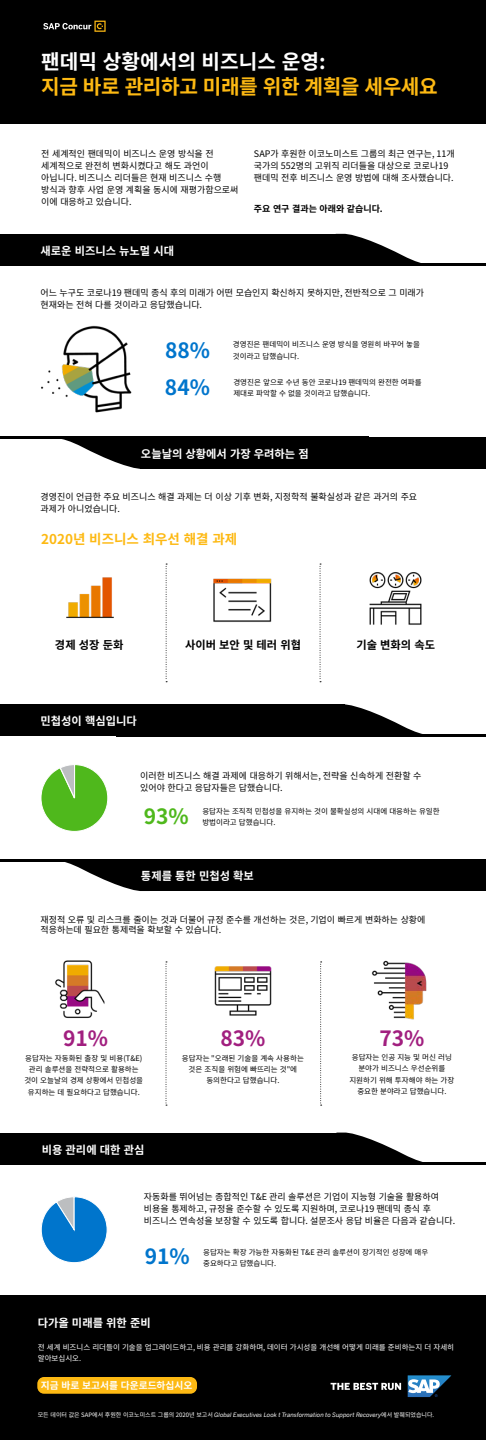
<style>
.page{position:relative;width:486px;height:1440px;background:#fff}
.page>*{position:absolute;margin:0;border:0;box-sizing:border-box;transform-origin:0 0}
.t1{font:700 21px "Noto Sans CJ Kkr";color:#0075cc}
.t2{font:700 21px "Noto Sans CJ Kkr";color:#a11f7f}
.t3{font:700 21px "Noto Sans CJ Kkr";color:#4fb81c}
.t4{font:700 20.25px "Noto Sans CJ Kkr";letter-spacing:-.02em;color:#fdb913}
.t5{font:700 20.25px "Noto Sans CJ Kkr";color:#fff}
.t6{font:700 13.5px "Noto Sans CJ Kkr";color:#fdb913}
.t7{font:700 11.25px "Noto Sans CJ Kkr";color:#fff}
.t8{font:700 11.25px "Noto Sans CJ Kkr";color:#000}
.t9{font:700 9.75px "Noto Sans CJ Kkr";color:#fff}
.t10{font:9px/12px "Noto Sans CJ Kkr";color:#000}
.t11{font:700 9px "Noto Sans CJ Kkr";color:#000}
.t12{font:7.5px/11.2px "Noto Sans CJ Kkr";color:#000}
.t13{font:7.5px/11.2px "Noto Sans CJ Kkr";color:#fff}
.t14{font:italic 6px "Benton Sans";color:#fff}
.s1{font-family:"Noto Sans CJ Kkr";font-style:normal}
</style>
<div class="page">
<div style="left:0;top:234px;width:345px;height:32px;background:#000"></div>
<hr style="left:117px;top:264px;width:369px;height:2px;background:#000">
<svg style="left:345px;top:234px;width:90px;height:30px"></svg>
<div style="left:0;top:704px;width:345px;height:32px;background:#000"></div>
<hr style="left:116px;top:734px;width:370px;height:2px;background:#000">
<svg style="left:335px;top:704px;width:100px;height:33px"></svg>
<div style="left:0;top:1133px;width:345px;height:32px;background:#000"></div>
<hr style="left:117px;top:1162px;width:369px;height:3px;background:#000">
<svg style="left:345px;top:1133px;width:78px;height:29px"></svg>
<div style="left:141px;top:437px;width:345px;height:32px;background:#000"></div>
<hr style="left:0;top:437px;width:368px;height:2px;background:#000">
<svg style="left:51px;top:436px;width:99px;height:33px"></svg>
<div style="left:141px;top:859px;width:345px;height:32px;background:#000"></div>
<hr style="left:0;top:859px;width:368px;height:2px;background:#000">
<svg style="left:51px;top:861px;width:90px;height:30px"></svg>
<div style="left:0;top:0;width:486px;height:124px;background:#000"></div>
<svg style="left:43px;top:21px;width:63px;height:11px"></svg>
<svg style="left:166px;top:564px;width:1px;height:118px"></svg>
<svg style="left:166px;top:962px;width:1px;height:144px"></svg>
<svg style="left:320px;top:962px;width:2px;height:144px"></svg>
<svg style="left:320px;top:564px;width:1px;height:118px"></svg>
<div style="left:0;top:1295px;width:486px;height:145px;background:#000"></div>
<svg style="left:331px;top:1383px;width:70px;height:7px"></svg>
<svg style="left:408px;top:1375px;width:43px;height:22px"></svg>
<img style="left:41px;top:325px;width:91px;height:88px">
<img style="left:66px;top:577px;width:48px;height:41px">
<img style="left:213px;top:578px;width:59px;height:44px">
<img style="left:369px;top:572px;width:53px;height:53px">
<img style="left:371px;top:960px;width:56px;height:60px">
<img style="left:55px;top:960px;width:50px;height:58px">
<img style="left:214px;top:966px;width:58px;height:50px">
<div style="left:37px;top:1377px;width:160px;height:17px;background:#fdb913;border-radius:7px"></div>
<svg style="left:41px;top:764px;width:67px;height:68px"></svg>
<svg style="left:41px;top:1196px;width:67px;height:67px"></svg>
<h2 class="t5" style="left:41px;top:50px;width:286px">팬데믹 상황에서의 비즈니스 운영:</h2>
<h2 class="t4" style="left:41px;top:75px;width:398px">지금 바로 관리하고 미래를 위한 계획을 세우세요</h2>
<p class="t10" style="left:41px;top:148px;width:199px">전 세계적인 팬데믹이 비즈니스 운영 방식을 전 세계적으로 완전히 변화시켰다고 해도 과언이 아닙니다. 비즈니스 리더들은 현재 비즈니스 수행 방식과 향후 사업 운영 계획을 동시에 재평가함으로써 이에 대응하고 있습니다.</p>
<p class="t7" style="left:41px;top:244px;width:135px">새로운 비즈니스 뉴노멀 시대</p>
<p class="t10" style="left:254px;top:147px;width:202px">SAP가 후원한 이코노미스트 그룹의 최근 연구는, 11개 국가의 552명의 고위직 리더들을 대상으로 코로나19 팬데믹 전후 비즈니스 운영 방법에 대해 조사했습니다.</p>
<p class="t11" style="left:254px;top:204px;width:130px">주요 연구 결과는 아래와 같습니다.</p>
<p class="t10" style="left:40px;top:287px;width:385px">어느 누구도 코로나19 팬데믹 종식 후의 미래가 어떤 모습인지 확신하지 못하지만, 전반적으로 그 미래가 현재와는 전혀 다를 것이라고 응답했습니다.</p>
<h1 class="t1" style="left:165px;top:338px;width:46px">88%</h1>
<h1 class="t1" style="left:165px;top:375px;width:46px">84%</h1>
<p class="t12" style="left:233px;top:339px;width:189px">경영진은 팬데믹이 비즈니스 운영 방식을 영원히 바꾸어 놓을 것이라고 답했습니다.</p>
<p class="t12" style="left:233px;top:377px;width:190px">경영진은 앞으로 수년 동안 코로나19 팬데믹의 완전한 여파를 제대로 파악할 수 없을 것이라고 답했습니다.</p>
<p class="t7" style="left:141px;top:447px;width:169px">오늘날의 상황에서 가장 우려하는 점</p>
<p class="t10" style="left:40px;top:491px;width:378px">경영진이 언급한 주요 비즈니스 해결 과제는 더 이상 기후 변화, 지정학적 불확실성과 같은 과거의 주요 과제가 아니었습니다.</p>
<h3 class="t6" style="left:41px;top:531px;width:197px">2020년 비즈니스 최우선 해결 과제</h3>
<p class="t8" style="left:55px;top:639px;width:70px">경제 성장 둔화</p>
<p class="t7" style="left:41px;top:715px;width:98px">민첩성이 핵심입니다</p>
<p class="t8" style="left:185px;top:639px;width:118px">사이버 보안 및 테러 위협</p>
<p class="t8" style="left:356px;top:639px;width:80px">기술 변화의 속도</p>
<p class="t10" style="left:140px;top:769px;width:283px">이러한 비즈니스 해결 과제에 대응하기 위해서는, 전략을 신속하게 전환할 수 있어야 한다고 응답자들은 답했습니다.</p>
<h1 class="t3" style="left:144px;top:805px;width:46px">93%</h1>
<p class="t12" style="left:202px;top:806px;width:239px">응답자는 조직적 민첩성을 유지하는 것이 불확실성의 시대에 대응하는 유일한 방법이라고 답했습니다.</p>
<p class="t7" style="left:141px;top:869px;width:114px">통제를 통한 민첩성 확보</p>
<p class="t10" style="left:40px;top:914px;width:387px;line-height:10.5px">재정적 오류 및 리스크를 줄이는 것과 더불어 규정 준수를 개선하는 것은, 기업이 빠르게 변화하는 상황에 적응하는데 필요한 통제력을 확보할 수 있습니다.</p>
<h1 class="t2" style="left:63px;top:1026px;width:46px">91%</h1>
<h1 class="t2" style="left:220px;top:1026px;width:46px">83%</h1>
<p class="t12" style="left:24px;top:1053px;width:120px;text-align:center">응답자는 자동화된 출장 및 비용(T&amp;E) 관리 솔루션을 전략적으로 활용하는 것이 오늘날의 경제 상황에서 민첩성을 유지하는 데 필요하다고 답했습니다.</p>
<p class="t12" style="left:182px;top:1053px;width:123px;text-align:center">응답자는 "오래된 기술을 계속 사용하는 것은 조직을 위험에 빠뜨리는 것"에 동의한다고 답했습니다.</p>
<p class="t7" style="left:42px;top:1144px;width:104px">비용 관리에 대한 관심</p>
<h1 class="t2" style="left:379px;top:1026px;width:46px">73%</h1>
<p class="t12" style="left:349px;top:1052px;width:107px;text-align:center">응답자는 인공 지능 및 머신 러닝 분야가 비즈니스 우선순위를 지원하기 위해 투자해야 하는 가장 중요한 분야라고 답했습니다.</p>
<p class="t10" style="left:144px;top:1191px;width:313px">자동화를 뛰어넘는 종합적인 T&amp;E 관리 솔루션은 기업이 지능형 기술을 활용하여 비용을 통제하고, 규정을 준수할 수 있도록 지원하며, 코로나19 팬데믹 종식 후 비즈니스 연속성을 보장할 수 있도록 합니다. 설문조사 응답 비율은 다음과 같습니다.</p>
<h1 class="t1" style="left:145px;top:1245px;width:46px">91%</h1>
<p class="t12" style="left:203px;top:1246px;width:227px">응답자는 확장 가능한 자동화된 T&amp;E 관리 솔루션이 장기적인 성장에 매우 중요하다고 답했습니다.</p>
<p class="t7" style="left:38px;top:1317px;width:114px">다가올 미래를 위한 준비</p>
<p class="t13" style="left:38px;top:1342px;width:418px">전 세계 비즈니스 리더들이 기술을 업그레이드하고, 비용 관리를 강화하며, 데이터 가시성을 개선해 어떻게 미래를 준비하는지 더 자세히 알아보십시오.</p>
<p class="t9" style="left:41px;top:1380px;width:153px">지금 바로 보고서를 다운로드하십시오</p>
<p class="t14" style="left:38px;top:1411px;width:398px"><span class="s1">모든 데이터 값은 SAP에서 후원한 이코노미스트 그룹의 2020년 보고서</span> Global Executives Look t Transformation to Support Recovery<span class="s1">에서 발췌되었습니다.</span></p>
</div>
